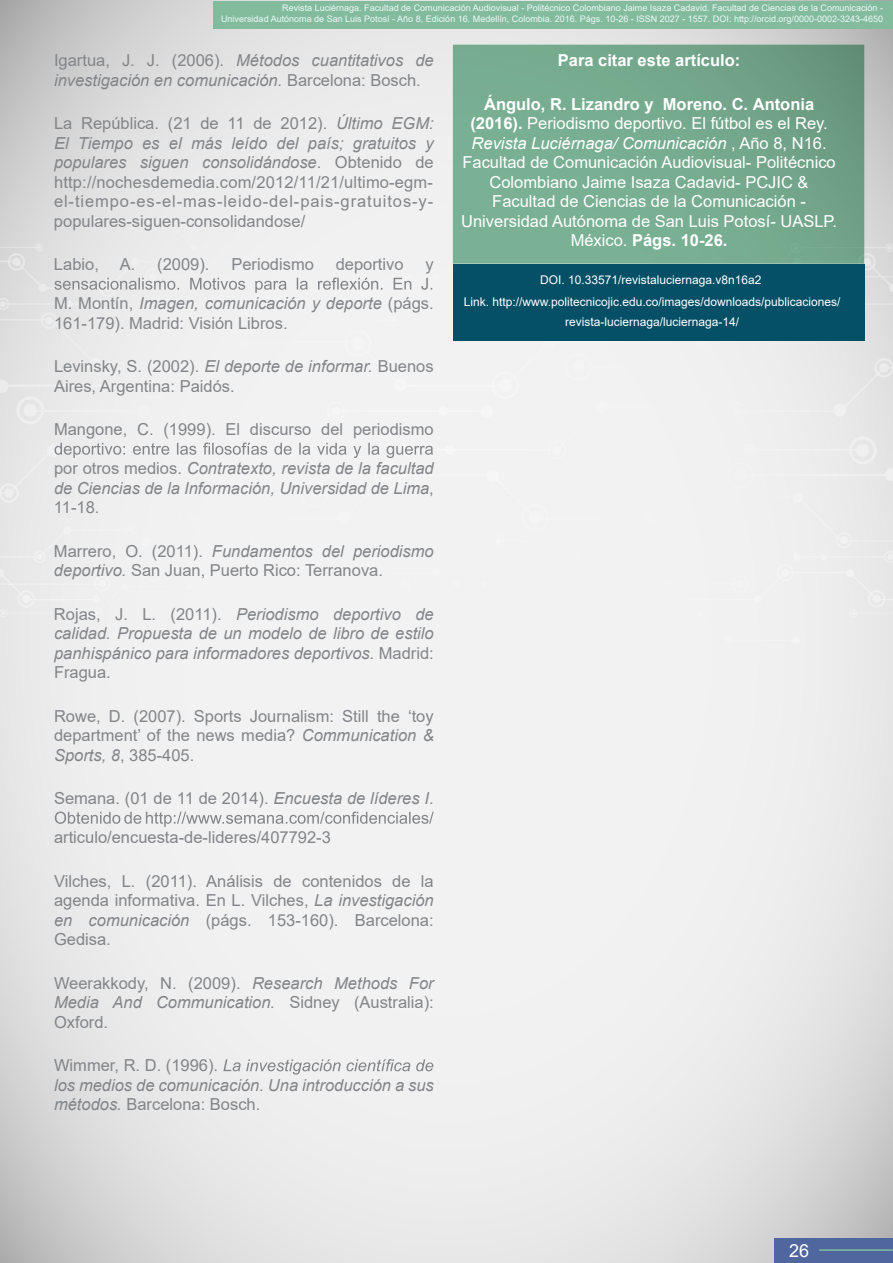
<style>
.page{position:relative;width:893px;height:1263px;background:#fff}
.page>*{position:absolute;margin:0;border:0;box-sizing:border-box;transform-origin:0 0}
.t1{font:18px "Arial";color:#fff}
.t2{font:16.5px/19.5px "Arial";color:#838588;text-align:justify}
.t3{font:italic 16.5px/19.5px "Arial";color:#838588}
.t4{font:16.5px/19.5px "Arial";color:#fff;text-align:center}
.t5{font:700 16.5px "Arial";color:#fff}
.t6{font:12px/19.5px "Arial";color:#fff;text-align:center}
.t7{font:9px/10.8px "Arial";color:#eff8fa;text-align:right}
.s1{font-style:normal}
.s2{font-style:italic}
.s3{font-weight:700}
</style>
<div class="page">
<img style="left:0;top:1px;width:893px;height:1262px">
<div style="left:213px;top:1px;width:680px;height:28px;background:#82bc9d"></div>
<div style="left:774px;top:1238px;width:119px;height:24px;background:#50669e"></div>
<hr style="left:819px;top:1249px;width:74px;height:2px;background:#82bc9d">
<div style="left:453px;top:264px;width:411px;height:77px;background:#055066"></div>
<div style="left:454px;top:45px;width:409px;height:218px;background:linear-gradient(to right,#7cb496,#6e9f85)"></div>
<div style="left:453px;top:45px;width:411px;height:219px;border:2px solid #82bc9d"></div>
<svg style="left:55px;top:278px;width:377px;height:15px"></svg>
<svg style="left:55px;top:443px;width:378px;height:15px"></svg>
<svg style="left:55px;top:812px;width:379px;height:15px"></svg>
<svg style="left:223px;top:1059px;width:210px;height:15px"></svg>
<p class="t7" style="left:221px;top:2px;width:663px">Revista Luciérnaga. Facultad de Comunicación Audiovisual - Politécnico Colombiano Jaime Isaza Cadavid. Facultad de Ciencias de la Comunicación -<br>Universidad Autónoma de San Luis Potosí - Año 8, Edición 16. Medellín, Colombia. 2016. Págs. 10-26 - ISSN 2027 - 1557. DOI: http://orcid.org/0000-0002-3243-4650</p>
<p class="t3" style="left:54px;top:51px;width:381px"><span class="s1">Igartua, J. J. (2006).</span> Métodos cuantitativos de investigación en comunicación. <span class="s1">Barcelona: Bosch.</span></p>
<p class="t2" style="left:54px;top:113px;width:381px">La República. (21 de 11 de 2012). <span class="s2">Último EGM:<br>El Tiempo es el más leído del país; gratuitos y populares siguen consolidándose</span>. Obtenido de http://nochesdemedia.com/2012/11/21/ultimo-egm&shy;el-tiempo-es-el-mas-leido-del-pais-gratuitos-y&shy;populares-siguen-consolidandose/</p>
<p class="t2" style="left:54px;top:254px;width:46px">Labio,</p>
<p class="t2" style="left:120px;top:254px;width:91px">A. (2009).</p>
<p class="t2" style="left:231px;top:254px;width:84px">Periodismo</p>
<p class="t2" style="left:336px;top:254px;width:69px">deportivo</p>
<p class="t2" style="left:425px;top:254px;width:10px">y</p>
<p class="t2" style="left:54px;top:293px;width:381px">M. Montín, <span class="s2">Imagen, comunicación y deporte</span> (págs.<br>161-179). Madrid: Visión Libros.</p>
<p class="t2" style="left:54px;top:356px;width:381px">Levinsky, S. (2002). <span class="s2">El deporte de informar.</span> Buenos<br>Aires, Argentina: Paidós.</p>
<p class="t2" style="left:54px;top:419px;width:381px">Mangone, C. (1999). El discurso del periodismo</p>
<p class="t3" style="left:54px;top:459px;width:381px;text-align:justify"><span class="s1">por otros medios.</span> Contratexto, revista de la facultad de Ciencias de la Información, Universidad de Lima<span class="s1">, 11-18.</span></p>
<p class="t2" style="left:54px;top:541px;width:381px">Marrero, O. (2011). <span class="s2">Fundamentos del periodismo deportivo.</span> San Juan, Puerto Rico: Terranova.</p>
<p class="t3" style="left:54px;top:604px;width:381px;text-align:justify"><span class="s1">Rojas, J. L. (2011).</span> Periodismo deportivo de calidad. Propuesta de un modelo de libro de estilo panhispánico para informadores deportivos. <span class="s1">Madrid:<br>Fragua.</span></p>
<p class="t2" style="left:54px;top:706px;width:381px">Rowe, D. (2007). Sports Journalism: Still the ‘toy department’ of the news media? <span class="s2">Communication &amp; Sports, 8</span>, 385-405.</p>
<p class="t2" style="left:54px;top:788px;width:381px">Semana. (01 de 11 de 2014). <span class="s2">Encuesta de líderes I</span>.</p>
<p class="t2" style="left:54px;top:827px;width:278px">articulo/encuesta-de-lideres/407792-3</p>
<p class="t2" style="left:54px;top:871px;width:381px">Vilches, L. (2011). Análisis de contenidos de la agenda informativa. En L. Vilches, <span class="s2">La investigación en comunicación</span> (págs. 153-160). Barcelona:<br>Gedisa.</p>
<p class="t2" style="left:54px;top:973px;width:381px">Weerakkody, N. (2009). <span class="s2">Research Methods For Media And Communication.</span> Sidney (Australia):<br>Oxford.</p>
<p class="t2" style="left:54px;top:1055px;width:166px">Wimmer, R. D. (1996).</p>
<p class="t3" style="left:54px;top:1075px;width:381px">los medios de comunicación. Una introducción a sus métodos. <span class="s1">Barcelona: Bosch.</span></p>
<p class="t5" style="left:558px;top:49px;width:184px">Para citar este artículo:</p>
<p class="t4" style="left:461px;top:94px;width:377px"><span class="s3">Ángulo, R. Lizandro y Moreno. C. Antonia (2016).</span> Periodismo deportivo. El fútbol es el Rey.<br><span class="s2">Revista Luciérnaga/ Comunicación</span> , Año 8, N16.<br>Facultad de Comunicación Audiovisual- Politécnico Colombiano Jaime Isaza Cadavid- PCJIC &amp; Facultad de Ciencias de la Comunicación - Universidad Autónoma de San Luis Potosí- UASLP.<br>México. <span class="s3">Págs. 10-26.</span></p>
<p class="t6" style="left:540px;top:270px;width:223px">DOI. 10.33571/revistaluciernaga.v8n16a2</p>
<p class="t6" style="left:464px;top:292px;width:378px">Link. http://www.politecnicojic.edu.co/images/downloads/publicaciones/ revista-luciernaga/luciernaga-14/</p>
<p class="t1" style="left:789px;top:1239px;width:22px">26</p>
</div>
